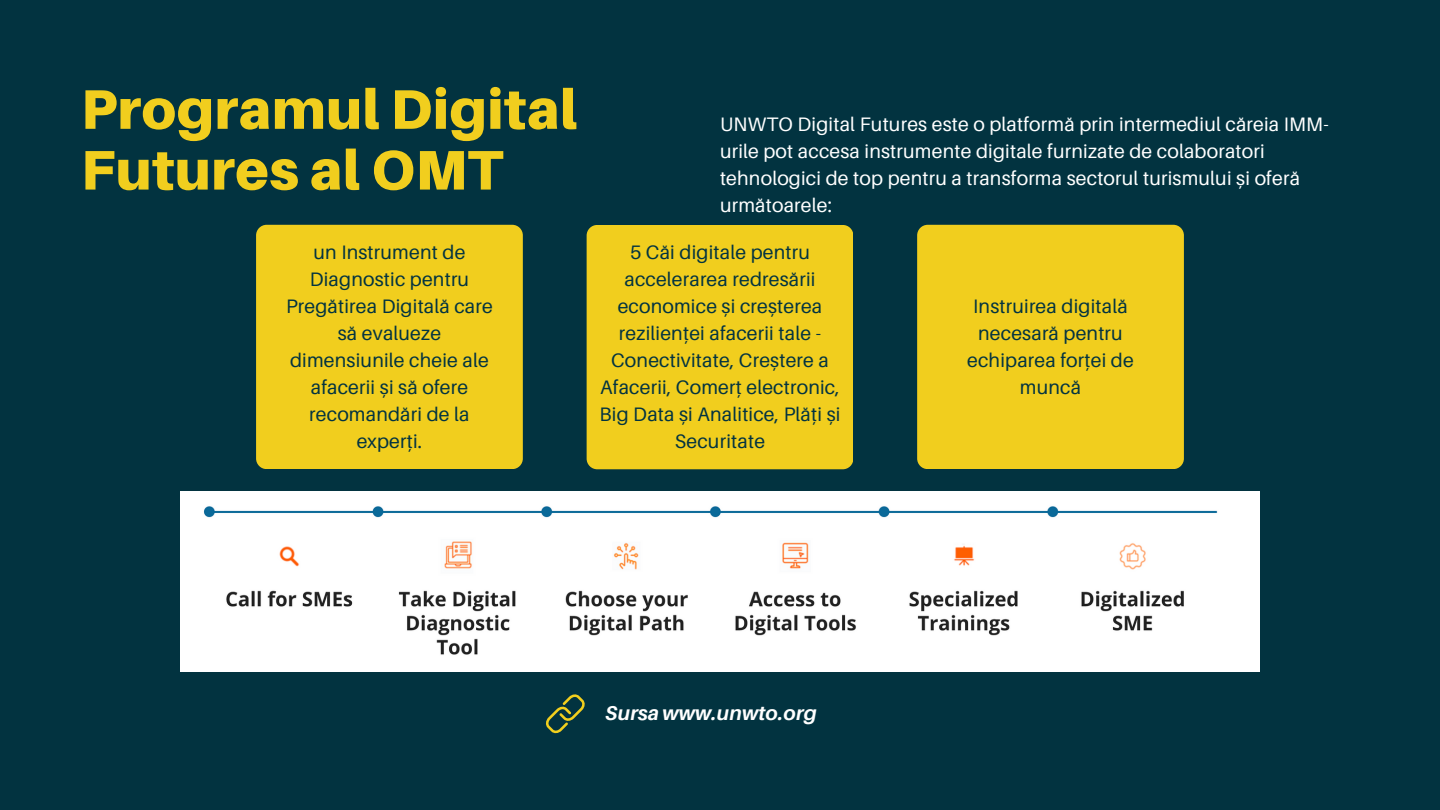
<style>
.page{position:relative;width:1440px;height:810px;background:#023340}
.page>*{position:absolute;margin:0;border:0;box-sizing:border-box;transform-origin:0 0}
.t1{font:900 55.8px/60.8px "Aileron";letter-spacing:.01em;color:#f1ce1e}
.t2{font:italic 700 20px "Aileron";letter-spacing:.01em;color:#fff}
.t3{font:19.5px/27px "Aileron";letter-spacing:.01em;color:#023341;text-align:center}
.t4{font:19.5px/27px "Aileron";letter-spacing:.01em;color:#fff}
</style>
<div class="page">
<div style="left:256px;top:225px;width:267px;height:244px;background:#f1ce1e;border-radius:11px"></div>
<div style="left:917px;top:225px;width:267px;height:244px;background:#f1ce1e;border-radius:11px"></div>
<div style="left:587px;top:225px;width:266px;height:244px;background:#f1ce1e;border-radius:11px"></div>
<img style="left:180px;top:491px;width:1080px;height:181px">
<svg style="left:546px;top:694px;width:39px;height:40px"></svg>
<p class="t1" style="left:81px;top:78px;width:498px">Programul Digital<br>Futures al OMT</p>
<p class="t3" style="left:286px;top:239px;width:208px">un Instrument de<br>Diagnostic pentru<br>Pregătirea Digitală care să evalueze dimensiunile cheie ale afacerii și să ofere recomandări de la experți.</p>
<p class="t4" style="left:720px;top:110px;width:610px">UNWTO Digital Futures este o platformă prin intermediul căreia IMM&shy;urile pot accesa instrumente digitale furnizate de colaboratori tehnologici de top pentru a transforma sectorul turismului și oferă următoarele:</p>
<p class="t3" style="left:599px;top:239px;width:243px">5 Căi digitale pentru accelerarea redresării economice și creșterea rezilienței afacerii tale -<br>Conectivitate, Creștere a<br>Afacerii, Comerț electronic,<br>Big Data și Analitice, Plăți și<br>Securitate</p>
<p class="t3" style="left:967px;top:293px;width:168px">Instruirea digitală necesară pentru echiparea forței de muncă</p>
<p class="t2" style="left:606px;top:701px;width:213px">Sursa www.unwto.org</p>
</div>
